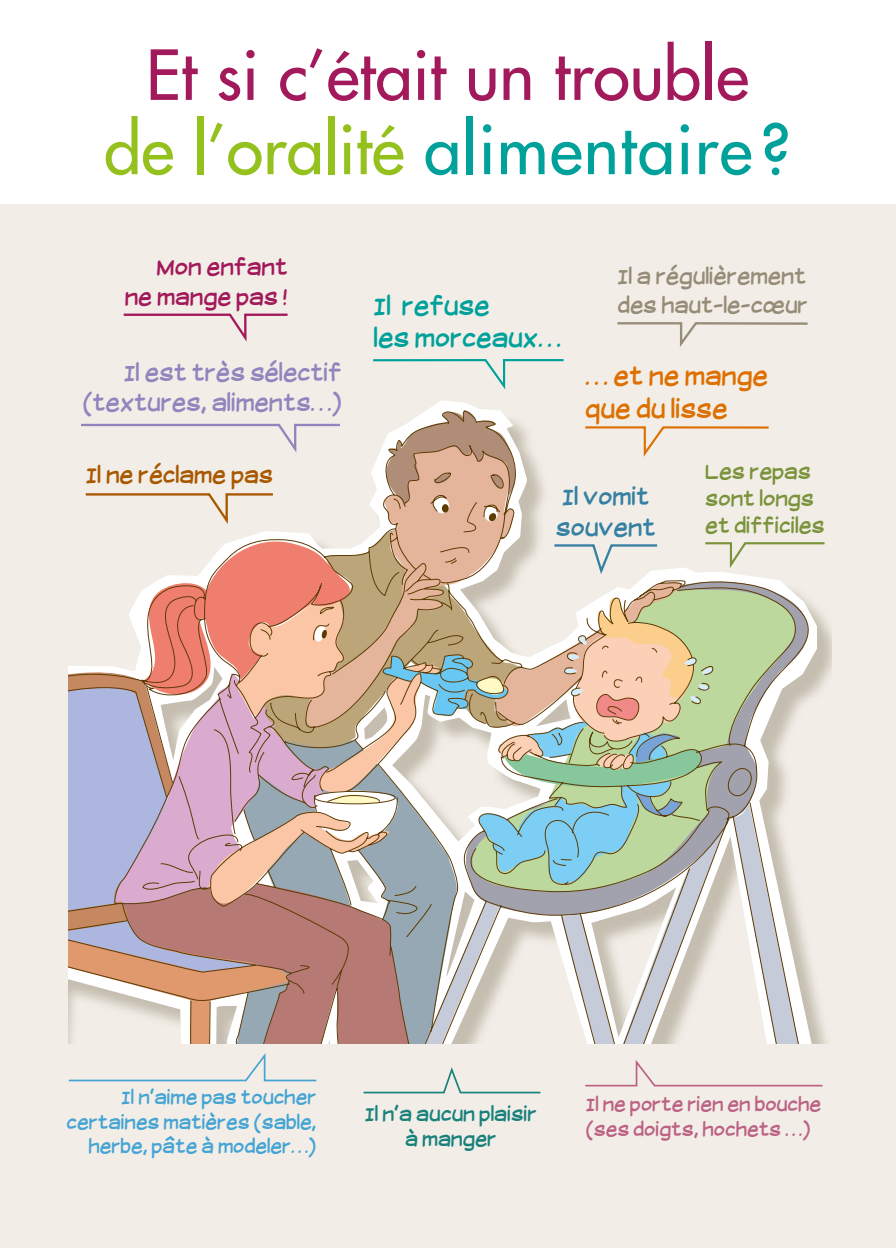
<style>
.page{position:relative;width:896px;height:1248px;background:#fff}
.page>*{position:absolute;margin:0;border:0;box-sizing:border-box;transform-origin:0 0}
.t1{font:67px/74.2px "Futura";color:#a21a5b;text-align:center}
.t2{font:27.4px/32.8px "Suplexmentary Comic NC";color:#00a19a}
.t3{font:27.4px/32.8px "Suplexmentary Comic NC";color:#dd7000}
.t4{font:25.6px/30.6px "Suplexmentary Comic NC";color:#3680a3}
.t5{font:25.2px/30.4px "Suplexmentary Comic NC";color:#9185be;text-align:right}
.t6{font:24.4px/29.2px "Suplexmentary Comic NC";color:#a21a5b;text-align:right}
.t7{font:24.4px "Suplexmentary Comic NC";color:#a85800}
.t8{font:23.4px/28.2px "Suplexmentary Comic NC";color:#968c78}
.t9{font:22.6px/27px "Suplexmentary Comic NC";color:#7b933c}
.t10{font:21.4px/25.6px "Suplexmentary Comic NC";color:#19817c;text-align:center}
.t11{font:20.6px/24.6px "Suplexmentary Comic NC";color:#45a4d4;text-align:right}
.t12{font:20.6px/24.6px "Suplexmentary Comic NC";color:#bc6285}
.s1{color:#95c11f}
.s2{color:#00a19a}
</style>
<div class="page">
<div style="left:0;top:205px;width:896px;height:1042px;background:#f2eee7"></div>
<svg style="left:371px;top:422px;width:173px;height:117px"></svg>
<svg style="left:383px;top:408px;width:133px;height:114px;background:#ceb29e"></svg>
<svg style="left:242px;top:493px;width:259px;height:46px"></svg>
<svg style="left:68px;top:1053px;width:249px;height:29px"></svg>
<svg style="left:363px;top:1067px;width:178px;height:27px"></svg>
<svg style="left:585px;top:1060px;width:238px;height:27px"></svg>
<svg style="left:123px;top:313px;width:165px;height:29px"></svg>
<svg style="left:81px;top:423px;width:259px;height:30px"></svg>
<svg style="left:85px;top:493px;width:190px;height:35px"></svg>
<svg style="left:373px;top:359px;width:191px;height:31px"></svg>
<svg style="left:585px;top:426px;width:184px;height:31px"></svg>
<svg style="left:617px;top:322px;width:191px;height:25px"></svg>
<svg style="left:69px;top:539px;width:757px;height:503px"></svg>
<h1 class="t1" style="left:104px;top:38px;width:688px">Et si c’était un trouble <span class="s1">de l’oralité</span> <span class="s2">alimentaire?</span></h1>
<p class="t6" style="left:125px;top:253px;width:164px">Mon enfant ne mange pas !</p>
<p class="t5" style="left:83px;top:357px;width:260px">Il est très sélectif (textures, aliments…)</p>
<p class="t7" style="left:86px;top:460px;width:189px">Il ne réclame pas</p>
<h2 class="t2" style="left:374px;top:289px;width:189px">Il refuse<br>les morceaux…</h2>
<p class="t8" style="left:617px;top:262px;width:192px">Il a régulièrement des haut-le-cœur</p>
<h2 class="t3" style="left:585px;top:360px;width:184px">… et ne mange que du lisse</h2>
<p class="t4" style="left:556px;top:481px;width:101px">Il vomit souvent</p>
<p class="t9" style="left:705px;top:458px;width:121px">Les repas sont longs et difficiles</p>
<p class="t11" style="left:67px;top:1084px;width:251px">Il n’aime pas toucher certaines matières (sable, herbe, pâte à modeler…)</p>
<p class="t10" style="left:365px;top:1100px;width:174px">Il n’a aucun plaisir à manger</p>
<p class="t12" style="left:586px;top:1091px;width:237px">Il ne porte rien en bouche (ses doigts, hochets …)</p>
</div>
